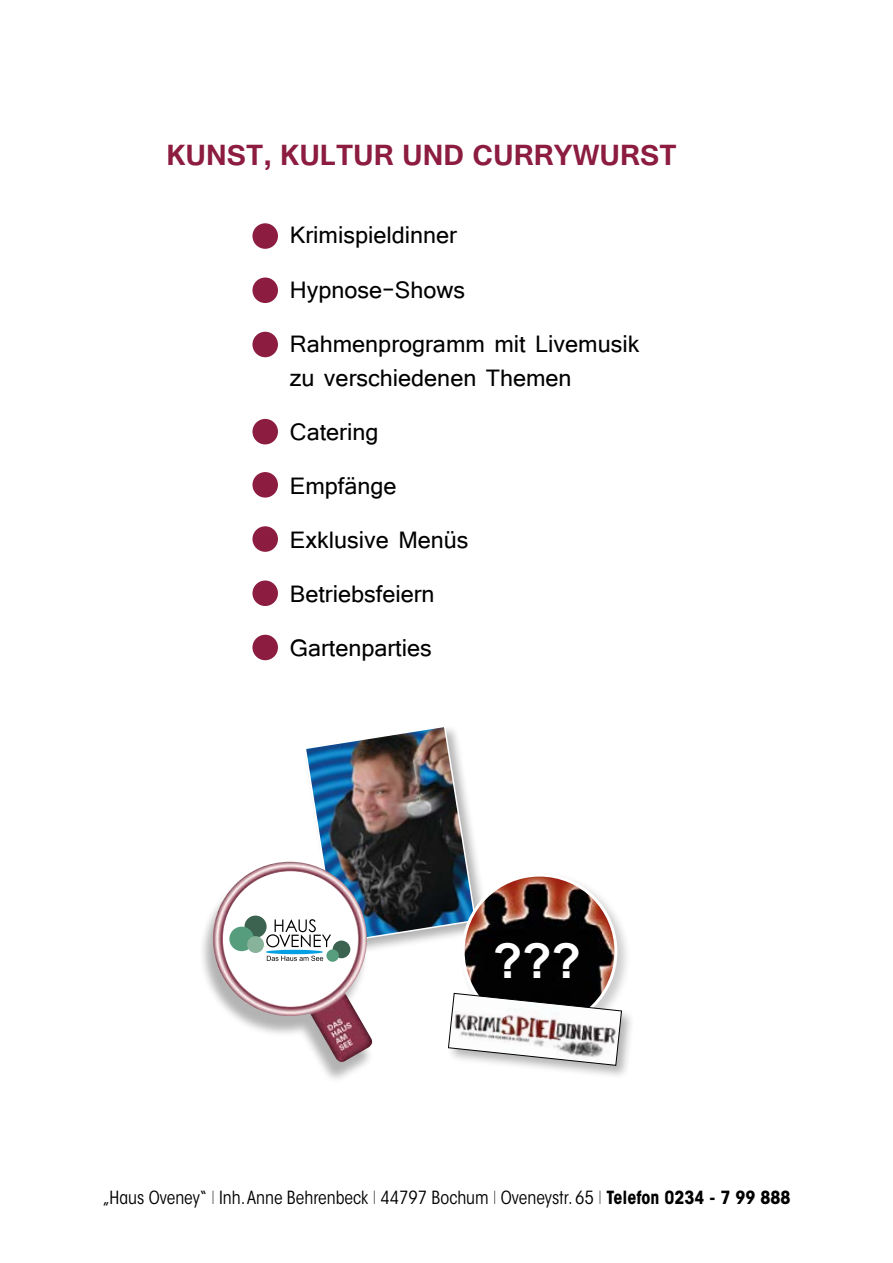
<style>
.page{position:relative;width:893px;height:1263px;background:#fff}
.page>*{position:absolute;margin:0;border:0;box-sizing:border-box;transform-origin:0 0}
.t1{font:700 48px "Arial";color:#fff}
.t2{font:700 36px "Tunga";color:#8c1c40}
.t3{font:30px/54px "Tunga";color:#000}
.t4{font:condensed 18px "ITC Avant Garde Std";color:#000}
.s1{font-weight:200;font-stretch:normal}
.s2{font-weight:700}
</style>
<div class="page">
<div style="left:198px;top:867px;width:177px;height:217px;background:#000;opacity:.3"></div>
<img style="left:213px;top:865px;width:161px;height:199px">
<div style="left:223px;top:871px;width:135px;height:135px;background:#fff;border-radius:50%"></div>
<img style="left:266px;top:727px;width:211px;height:220px">
<div style="left:333px;top:940px;width:17px;height:18px;background:#3c6350;border-radius:50%"></div>
<div style="left:244px;top:915px;width:23px;height:23px;background:#3c6350;border-radius:50%"></div>
<div style="left:229px;top:927px;width:25px;height:24px;background:#559d7d;border-radius:50%"></div>
<div style="left:247px;top:936px;width:17px;height:17px;background:#87b39a;border-radius:50%"></div>
<div style="left:326px;top:949px;width:13px;height:13px;background:#559d7d;border-radius:50%"></div>
<svg style="left:267px;top:956px;width:56px;height:5px"></svg>
<svg style="left:266px;top:950px;width:57px;height:4px"></svg>
<div style="left:459px;top:871px;width:172px;height:173px;background:#000;opacity:.2"></div>
<img style="left:463px;top:875px;width:153px;height:153px;border-radius:76px">
<div style="left:446px;top:991px;width:190px;height:88px;background:#000;opacity:.3"></div>
<svg style="left:448px;top:993px;width:174px;height:73px"></svg>
<div style="left:252px;top:223px;width:26px;height:26px;background:#8c1c40;border-radius:50%"></div>
<div style="left:252px;top:277px;width:26px;height:26px;background:#8c1c40;border-radius:50%"></div>
<div style="left:252px;top:332px;width:26px;height:25px;background:#8c1c40;border-radius:50%"></div>
<div style="left:252px;top:419px;width:26px;height:25px;background:#8c1c40;border-radius:50%"></div>
<div style="left:252px;top:472px;width:26px;height:26px;background:#8c1c40;border-radius:50%"></div>
<div style="left:252px;top:526px;width:26px;height:26px;background:#8c1c40;border-radius:50%"></div>
<div style="left:252px;top:580px;width:26px;height:26px;background:#8c1c40;border-radius:50%"></div>
<div style="left:252px;top:635px;width:26px;height:25px;background:#8c1c40;border-radius:50%"></div>
<p class="t2" style="left:167px;top:132px;width:512px">KUNST, KULTUR UND CURRYWURST</p>
<p class="t3" style="left:290px;top:206px;width:351px">Krimispieldinner<br>Hypnose-Shows<br>Rahmenprogramm mit Livemusik</p>
<p class="t3" style="left:290px;top:349px;width:283px">zu verschiedenen Themen<br>Catering<br>Empfänge<br>Exklusive Menüs<br>Betriebsfeiern<br>Gartenparties</p>
<h1 class="t1" style="left:493px;top:929px;width:89px">???</h1>
<p class="t4" style="left:102px;top:1186px;width:690px">„Haus Oveney“ <span class="s1">I</span> Inh. Anne Behrenbeck <span class="s1">I</span> 44797 Bochum <span class="s1">I</span> Oveneystr. 65 <span class="s1">I</span> <span class="s2">Telefon 0234 - 7 99 888</span></p>
</div>
